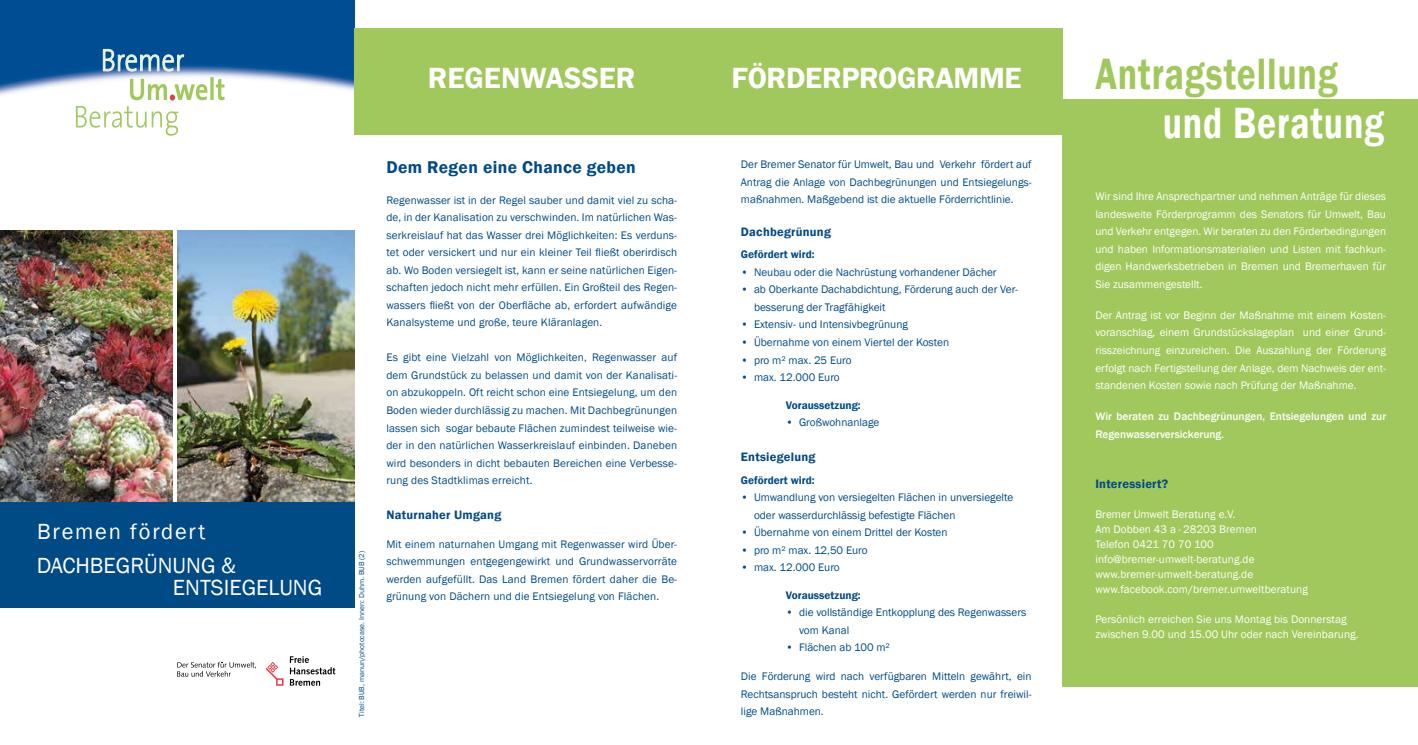
<style>
.page{position:relative;width:1418px;height:745px;background:#fff}
.page>*{position:absolute;margin:0;border:0;box-sizing:border-box;transform-origin:0 0}
.t1{font:600 45px "Franklin Gothic";letter-spacing:.025em;color:#a1c85d;scale:.79 1}
.t2{font:600 45px "Franklin Gothic";letter-spacing:.025em;color:#fff;scale:.79 1}
.t3{font:600 30px "Franklin Gothic";letter-spacing:-.01em;color:#fff}
.t4{font:22.5px/33.9px "Franklin Gothic";color:#fff}
.t5{font:600 17.5px "Franklin Gothic";letter-spacing:.02em;color:#004a86}
.t6{font:600 12.5px "Franklin Gothic";letter-spacing:.02em;color:#004a86}
.t7{font:11.25px/17.5px "Franklin Gothic";color:#004a86;text-align:justify}
.t8{font:11.25px/17.5px "Franklin Gothic";letter-spacing:.005em;color:#fff;text-align:justify}
.t9{font:500 11.25px/17.5px "Franklin Gothic";color:#fff}
.t10{font:600 11.25px "Franklin Gothic";color:#004a86}
.t11{font:7.5px "Franklin Gothic";color:#004a86}
</style>
<div class="page">
<img style="left:0;top:0;width:354px;height:127px">
<svg style="left:103px;top:49px;width:81px;height:22px"></svg>
<svg style="left:76px;top:77px;width:148px;height:59px"></svg>
<img style="left:177px;top:230px;width:177px;height:272px">
<img style="left:0;top:230px;width:173px;height:272px">
<div style="left:0;top:502px;width:354px;height:105px;background:#004a86"></div>
<div style="left:354px;top:28px;width:709px;height:107px;background:#a1c85d"></div>
<div style="left:1062px;top:99px;width:355px;height:586px;background:#a1c85d"></div>
<svg style="left:290px;top:656px;width:45px;height:29px"></svg>
<svg style="left:266px;top:662px;width:17px;height:23px"></svg>
<svg style="left:177px;top:661px;width:79px;height:15px"></svg>
<h3 class="t4" style="left:37px;top:515px;width:201px">Bremen fördert<br>DACHBEGRÜNUNG &amp;</h3>
<h3 class="t4" style="left:173px;top:571px;width:151px">ENTSIEGELUNG</h3>
<h2 class="t3" style="left:428px;top:66px;width:209px">REGENWASSER</h2>
<p class="t11" style="left:358px;top:716px;width:167px;rotate:-90deg">Titel: BUB, manun/photocase. Innen: Duhm. BUB (2)</p>
<h3 class="t5" style="left:386px;top:159px;width:251px">Dem Regen eine Chance geben</h3>
<p class="t7" style="left:386px;top:191px;width:292px">Regenwasser ist in der Regel sauber und damit viel zu scha&shy;de, in der Kanalisation zu verschwinden. Im natürlichen Was&shy;serkreislauf hat das Wasser drei Möglichkeiten: Es verduns&shy;tet oder versickert und nur ein kleiner Teil fließt oberirdisch ab. Wo Boden versiegelt ist, kann er seine natürlichen Eigen&shy;schaften jedoch nicht mehr erfüllen. Ein Großteil des Regen&shy;wassers fließt von der Oberfläche ab, erfordert aufwändige Kanalsysteme und große, teure Kläranlagen.</p>
<p class="t7" style="left:386px;top:349px;width:292px">Es gibt eine Vielzahl von Möglichkeiten, Regenwasser auf dem Grundstück zu belassen und damit von der Kanalisati&shy;on abzukoppeln. Oft reicht schon eine Entsiegelung, um den Boden wieder durchlässig zu machen. Mit Dachbegrünungen lassen sich sogar bebaute Flächen zumindest teilweise wie&shy;der in den natürlichen Wasserkreislauf einbinden. Daneben wird besonders in dicht bebauten Bereichen eine Verbesse&shy;rung des Stadtklimas erreicht.</p>
<p class="t6" style="left:386px;top:509px;width:116px">Naturnaher Umgang</p>
<p class="t7" style="left:386px;top:535px;width:292px">Mit einem naturnahen Umgang mit Regenwasser wird Über&shy;schwemmungen entgegengewirkt und Grundwasservorräte werden aufgefüllt. Das Land Bremen fördert daher die Be&shy;grünung von Dächern und die Entsiegelung von Flächen.</p>
<h2 class="t3" style="left:731px;top:66px;width:292px">FÖRDERPROGRAMME</h2>
<p class="t7" style="left:741px;top:156px;width:292px">Der Bremer Senator für Umwelt, Bau und Verkehr fördert auf Antrag die Anlage von Dachbegrünungen und Entsiegelungs&shy;maßnahmen. Maßgebend ist die aktuelle Förderrichtlinie.</p>
<p class="t6" style="left:741px;top:226px;width:92px">Dachbegrünung</p>
<p class="t10" style="left:741px;top:250px;width:75px">Gefördert wird:</p>
<p class="t7" style="left:741px;top:264px;width:257px">• Neubau oder die Nachrüstung vorhandener Dächer</p>
<p class="t7" style="left:754px;top:281px;width:265px;text-indent:-13px">• ab Oberkante Dachabdichtung, Förderung auch der Ver&shy;besserung der Tragfähigkeit</p>
<p class="t7" style="left:741px;top:316px;width:169px">• Extensiv- und Intensivbegrünung</p>
<p class="t7" style="left:741px;top:334px;width:210px">• Übernahme von einem Viertel der Kosten</p>
<p class="t7" style="left:741px;top:351px;width:112px">• pro m² max. 25 Euro</p>
<p class="t7" style="left:741px;top:369px;width:100px">• max. 12.000 Euro</p>
<p class="t10" style="left:786px;top:400px;width:76px">Voraussetzung:</p>
<p class="t7" style="left:786px;top:414px;width:95px">• Großwohnanlage</p>
<p class="t6" style="left:741px;top:451px;width:76px">Entsiegelung</p>
<p class="t10" style="left:741px;top:475px;width:75px">Gefördert wird:</p>
<p class="t7" style="left:754px;top:489px;width:261px;text-indent:-13px">• Umwandlung von versiegelten Flächen in unversiegelte oder wasserdurchlässig befestigte Flächen</p>
<p class="t7" style="left:741px;top:524px;width:208px">• Übernahme von einem Drittel der Kosten</p>
<p class="t7" style="left:741px;top:541px;width:128px">• pro m² max. 12,50 Euro</p>
<p class="t7" style="left:741px;top:559px;width:100px">• max. 12.000 Euro</p>
<p class="t10" style="left:786px;top:590px;width:76px">Voraussetzung:</p>
<p class="t7" style="left:799px;top:604px;width:229px;text-indent:-13px">• die vollständige Entkopplung des Regenwassers vom Kanal</p>
<p class="t7" style="left:786px;top:639px;width:106px">• Flächen ab 100 m²</p>
<p class="t7" style="left:741px;top:667px;width:292px">Die Förderung wird nach verfügbaren Mitteln gewährt, ein Rechtsanspruch besteht nicht. Gefördert werden nur freiwil&shy;lige Maßnahmen.</p>
<h1 class="t1" style="left:1095px;top:55px;width:308px">Antragstellung</h1>
<h1 class="t2" style="left:1162px;top:104px;width:282px">und Beratung</h1>
<p class="t8" style="left:1095px;top:188px;width:292px">Wir sind Ihre Ansprechpartner und nehmen Anträge für dieses landesweite Förderprogramm des Senators für Umwelt, Bau und Verkehr entgegen. Wir beraten zu den Förderbedingungen und haben Informationsmaterialien und Listen mit fachkun&shy;digen Handwerksbetrieben in Bremen und Bremerhaven für Sie zusammengestellt.</p>
<p class="t8" style="left:1095px;top:307px;width:292px">Der Antrag ist vor Beginn der Maßnahme mit einem Kosten&shy;voranschlag, einem Grundstückslageplan und einer Grund&shy;risszeichnung einzureichen. Die Auszahlung der Förderung erfolgt nach Fertigstellung der Anlage, dem Nachweis der ent&shy;standenen Kosten sowie nach Prüfung der Maßnahme.</p>
<p class="t9" style="left:1095px;top:408px;width:292px">Wir beraten zu Dachbegrünungen, Entsiegelungen und zur<br>Regenwasserversickerung.</p>
<p class="t6" style="left:1095px;top:478px;width:74px">Interessiert?</p>
<p class="t8" style="left:1095px;top:506px;width:214px;line-height:15px;text-align:left">Bremer Umwelt Beratung e.V.<br>Am Dobben 43 a · 28203 Bremen<br>Telefon 0421 70 70 100 info@bremer-umwelt-beratung.de www.bremer-umwelt-beratung.de www.facebook.com/bremer.umweltberatung</p>
<p class="t8" style="left:1095px;top:611px;width:265px;line-height:15px">Persönlich erreichen Sie uns Montag bis Donnerstag zwischen 9.00 und 15.00 Uhr oder nach Vereinbarung.</p>
</div>
